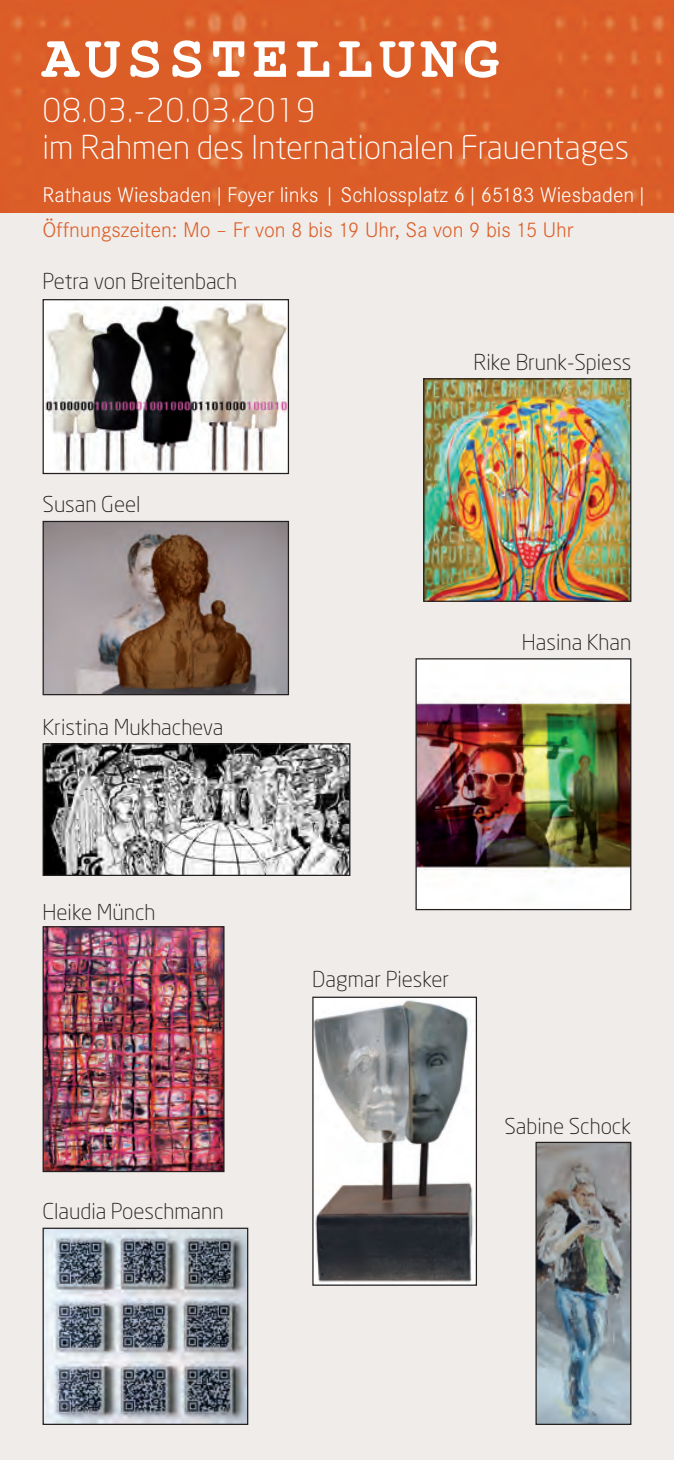
<style>
.page{position:relative;width:674px;height:1460px;background:#fff}
.page>*{position:absolute;margin:0;border:0;box-sizing:border-box;transform-origin:0 0}
.t1{font:700 60px "Courier New";letter-spacing:.1em;color:#fff}
.t2{font:300 32.5px/37.5px "Neo Sans";color:#fff}
.t3{font:300 22px "Corporate S";color:#fff}
.t4{font:300 22px "Corporate S";color:#dc5e27}
.t5{font:300 21.75px "Neo Sans";color:#231f20}
</style>
<div class="page">
<div style="left:0;top:0;width:673px;height:1460px;background:#f0ece9"></div>
<div style="left:0;top:0;width:673px;height:213px;background:#db5d27"></div>
<img style="left:45px;top:301px;width:242px;height:171px">
<div style="left:43px;top:299px;width:246px;height:175px;border:1px solid #231f20"></div>
<img style="left:45px;top:1230px;width:201px;height:193px">
<div style="left:43px;top:1228px;width:205px;height:197px;border:1px solid #231f20"></div>
<img style="left:537px;top:1144px;width:92px;height:279px">
<div style="left:535px;top:1142px;width:96px;height:283px;border:1px solid #231f20"></div>
<img style="left:314px;top:999px;width:160px;height:285px">
<div style="left:312px;top:997px;width:164px;height:289px;border:1px solid #231f20"></div>
<img style="left:417px;top:660px;width:212px;height:248px">
<div style="left:415px;top:658px;width:216px;height:252px;border:1px solid #231f20"></div>
<img style="left:45px;top:523px;width:242px;height:170px">
<div style="left:43px;top:521px;width:246px;height:174px;border:1px solid #231f20"></div>
<img style="left:45px;top:745px;width:303px;height:129px">
<div style="left:43px;top:743px;width:307px;height:133px;border:1px solid #231f20"></div>
<img style="left:425px;top:380px;width:204px;height:220px">
<div style="left:423px;top:378px;width:208px;height:224px;border:1px solid #231f20"></div>
<img style="left:45px;top:928px;width:177px;height:242px">
<div style="left:43px;top:926px;width:181px;height:246px;border:1px solid #231f20"></div>
<h1 class="t1" style="left:43px;top:27px;width:457px">AUSSTELLUNG</h1>
<h2 class="t2" style="left:43px;top:94px;width:587px">08.03.-20.03.2019<br>im Rahmen des Internationalen Frauentages</h2>
<p class="t3" style="left:43px;top:181px;width:606px">Rathaus Wiesbaden|Foyer links | Schlossplatz 6|65183 Wiesbaden|</p>
<p class="t4" style="left:43px;top:216px;width:532px">Öffnungszeiten: Mo – Fr von 8 bis 19 Uhr, Sa von 9 bis 15 Uhr</p>
<p class="t5" style="left:43px;top:273px;width:196px">Petra von Breitenbach</p>
<p class="t5" style="left:43px;top:495px;width:99px">Susan Geel</p>
<p class="t5" style="left:43px;top:718px;width:182px">Kristina Mukhacheva</p>
<p class="t5" style="left:43px;top:903px;width:114px">Heike Münch</p>
<p class="t5" style="left:43px;top:1203px;width:182px">Claudia Poeschmann</p>
<p class="t5" style="left:473px;top:353px;width:159px">Rike Brunk-Spiess</p>
<p class="t5" style="left:521px;top:633px;width:111px">Hasina Khan</p>
<p class="t5" style="left:312px;top:971px;width:138px">Dagmar Piesker</p>
<p class="t5" style="left:504px;top:1117px;width:128px">Sabine Schock</p>
</div>
